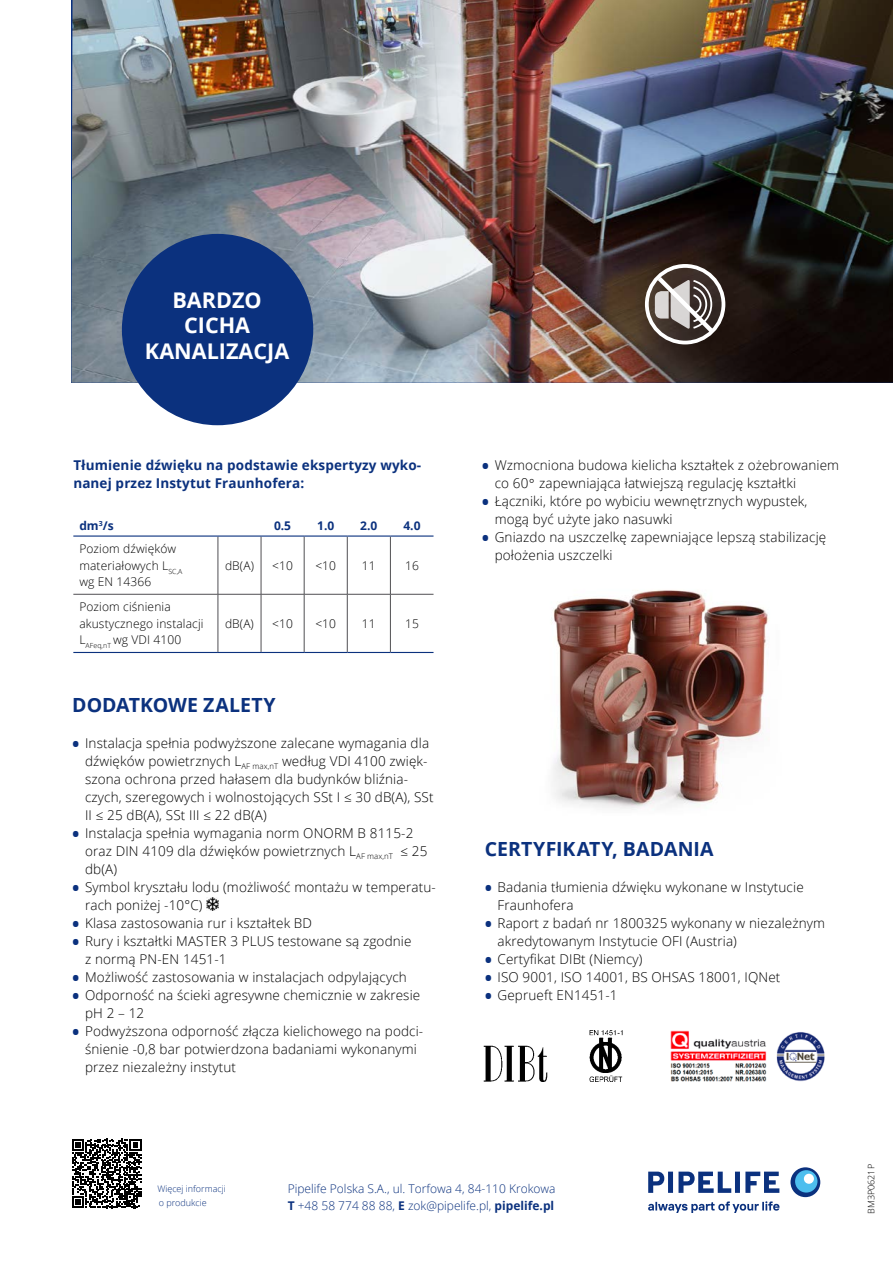
<style>
.page{position:relative;width:893px;height:1263px;background:#fff}
.page>*{position:absolute;margin:0;border:0;box-sizing:border-box;transform-origin:0 0}
.t1{font:700 21.6px/25.7px "Open Sans";color:#fff;text-align:center}
.t2{font:700 19.5px "Open Sans";letter-spacing:.005em;color:#0b317e}
.t3{font:300 13.5px/18px "Open Sans";letter-spacing:.01em;color:#000}
.t4{font:700 13.5px/18px "Open Sans";letter-spacing:.01em;color:#0b317e}
.t5{font:300 12px/16.5px "Open Sans";letter-spacing:.01em;color:#000}
.t6{font:300 12px/16.8px "Open Sans";color:#0b317e}
.t7{font:700 12px "Open Sans";color:#0b317e}
.t8{font:300 9px/13.5px "Open Sans";color:#0b317e}
.t9{font:300 9px "Open Sans";color:#000}
.s1{font-weight:700;font-size:19.5px;color:#0b317e}
.s2{font-family:"News Gothic TOT";font-weight:400}
.s3{font-weight:700}
</style>
<div class="page">
<img style="left:71px;top:0;width:822px;height:383px">
<hr style="left:218px;top:537px;width:1px;height:57px;background:#504f53">
<hr style="left:218px;top:594px;width:1px;height:58px;background:#504f53">
<hr style="left:261px;top:537px;width:1px;height:57px;background:#504f53">
<hr style="left:304px;top:537px;width:1px;height:57px;background:#504f53">
<hr style="left:347px;top:537px;width:1px;height:57px;background:#504f53">
<hr style="left:261px;top:594px;width:1px;height:58px;background:#504f53">
<hr style="left:304px;top:594px;width:1px;height:58px;background:#504f53">
<hr style="left:347px;top:594px;width:1px;height:58px;background:#504f53">
<hr style="left:390px;top:537px;width:1px;height:57px;background:#504f53">
<hr style="left:390px;top:594px;width:1px;height:58px;background:#504f53">
<hr style="left:73px;top:594px;width:145px;height:1px;background:#504f53">
<hr style="left:218px;top:594px;width:43px;height:1px;background:#504f53">
<hr style="left:261px;top:594px;width:43px;height:1px;background:#504f53">
<hr style="left:304px;top:594px;width:43px;height:1px;background:#504f53">
<hr style="left:347px;top:594px;width:43px;height:1px;background:#504f53">
<hr style="left:390px;top:594px;width:43px;height:1px;background:#504f53">
<hr style="left:73px;top:652px;width:145px;height:1px;background:#0b317e">
<hr style="left:218px;top:652px;width:43px;height:1px;background:#0b317e">
<hr style="left:261px;top:652px;width:43px;height:1px;background:#0b317e">
<hr style="left:304px;top:652px;width:43px;height:1px;background:#0b317e">
<hr style="left:347px;top:652px;width:43px;height:1px;background:#0b317e">
<hr style="left:390px;top:652px;width:43px;height:1px;background:#0b317e">
<hr style="left:73px;top:535px;width:145px;height:2px;background:#0b317e">
<hr style="left:218px;top:535px;width:43px;height:2px;background:#0b317e">
<hr style="left:261px;top:535px;width:43px;height:2px;background:#0b317e">
<hr style="left:304px;top:535px;width:43px;height:2px;background:#0b317e">
<hr style="left:347px;top:535px;width:43px;height:2px;background:#0b317e">
<hr style="left:390px;top:535px;width:43px;height:2px;background:#0b317e">
<img style="left:484px;top:1046px;width:64px;height:36px">
<img style="left:589px;top:1030px;width:34px;height:52px">
<img style="left:671px;top:1031px;width:154px;height:51px">
<svg style="left:649px;top:268px;width:72px;height:73px"></svg>
<div style="left:645px;top:264px;width:80px;height:80px;border:4px solid #fff;border-radius:50%"></div>
<svg style="left:655px;top:277px;width:58px;height:55px;background:#908885"></svg>
<svg style="left:72px;top:1139px;width:69px;height:69px"></svg>
<svg style="left:648px;top:1167px;width:172px;height:46px"></svg>
<div style="left:795px;top:1170px;width:22px;height:22px;background:#4dbeee;border-radius:50%"></div>
<div style="left:804px;top:1174px;width:10px;height:10px;background:#fff;border-radius:50%"></div>
<div style="left:122px;top:234px;width:191px;height:191px;background:#0b317e;border-radius:50%"></div>
<img style="left:551px;top:590px;width:218px;height:220px">
<svg style="left:206px;top:898px;width:12px;height:12px"></svg>
<h1 class="t1" style="left:145px;top:286px;width:146px">BARDZO<br>CICHA<br>KANALIZACJA</h1>
<p class="t4" style="left:73px;top:456px;width:349px">Tłumienie dźwięku na podstawie ekspertyzy wyko&shy;nanej przez Instytut Fraunhofera:</p>
<p class="t7" style="left:79px;top:517px;width:36px">dm<sup>3</sup>/s</p>
<p class="t7" style="left:274px;top:517px;width:19px">0.5</p>
<p class="t7" style="left:317px;top:517px;width:19px">1.0</p>
<p class="t7" style="left:360px;top:517px;width:19px">2.0</p>
<p class="t7" style="left:403px;top:517px;width:19px">4.0</p>
<p class="t5" style="left:79px;top:540px;width:105px">Poziom dźwięków materiałowych L<sub>SC,A </sub>wg EN 14366</p>
<p class="t5" style="left:225px;top:557px;width:30px">dB(A)</p>
<p class="t5" style="left:272px;top:557px;width:22px">&lt;10</p>
<p class="t5" style="left:315px;top:557px;width:22px">&lt;10</p>
<p class="t5" style="left:362px;top:557px;width:15px">11</p>
<p class="t5" style="left:405px;top:557px;width:15px">16</p>
<p class="t5" style="left:79px;top:598px;width:126px">Poziom ciśnienia akustycznego instalacji<br>L<sub>AFeq,nT</sub> wg VDI 4100</p>
<p class="t5" style="left:225px;top:615px;width:30px">dB(A)</p>
<p class="t5" style="left:272px;top:615px;width:22px">&lt;10</p>
<p class="t5" style="left:315px;top:615px;width:22px">&lt;10</p>
<p class="t5" style="left:362px;top:615px;width:15px">11</p>
<p class="t5" style="left:405px;top:615px;width:15px">15</p>
<h2 class="t2" style="left:72px;top:691px;width:205px">DODATKOWE ZALETY</h2>
<p class="t3" style="left:85px;top:734px;width:350px;text-indent:-13px"><span class="s1">•</span> Instalacja spełnia podwyższone zalecane wymagania dla dźwięków powietrznych L<sub>AF</sub> <sub>max,nT</sub> według VDI 4100 zwięk&shy;szona ochrona przed hałasem dla budynków bliźnia&shy;czych, szeregowych i wolnostojących SSt I ≤ 30 dB(A), SSt II ≤ 25 dB(A), SSt III ≤ 22 dB(A)</p>
<p class="t3" style="left:85px;top:824px;width:344px;text-indent:-13px"><span class="s1">•</span> Instalacja spełnia wymagania norm ONORM B 8115-2 oraz DIN 4109 dla dźwięków powietrznych L<sub>AF</sub> <sub>max,nT</sub> ≤ 25 db(A)</p>
<p class="t3" style="left:85px;top:878px;width:352px;text-indent:-13px"><span class="s1">•</span> Symbol kryształu lodu (możliwość montażu w temperatu&shy;rach poniżej -10°C)</p>
<p class="t3" style="left:72px;top:914px;width:241px"><span class="s1">•</span> Klasa zastosowania rur i kształtek BD</p>
<p class="t3" style="left:85px;top:932px;width:328px;text-indent:-13px"><span class="s1">•</span> Rury i kształtki MASTER 3 PLUS testowane są zgodnie z normą PN-EN 1451-1</p>
<p class="t3" style="left:72px;top:968px;width:336px"><span class="s1">•</span> Możliwość zastosowania w instalacjach odpylających</p>
<p class="t3" style="left:85px;top:986px;width:337px;text-indent:-13px"><span class="s1">•</span> Odporność na ścieki agresywne chemicznie w zakresie pH 2 – 12</p>
<p class="t3" style="left:85px;top:1022px;width:340px;text-indent:-13px"><span class="s1">•</span> Podwyższona odporność złącza kielichowego na podci&shy;śnienie -0,8 bar potwierdzona badaniami wykonanymi przez niezależny instytut</p>
<p class="t3" style="left:495px;top:456px;width:346px;text-indent:-13px"><span class="s1">•</span> Wzmocniona budowa kielicha kształtek z ożebrowaniem co 60<span class="s2">°</span> zapewniająca łatwiejszą regulację kształtki</p>
<p class="t3" style="left:495px;top:492px;width:314px;text-indent:-13px"><span class="s1">•</span> Łączniki, które po wybiciu wewnętrznych wypustek, mogą być użyte jako nasuwki</p>
<p class="t3" style="left:495px;top:528px;width:333px;text-indent:-13px"><span class="s1">•</span> Gniazdo na uszczelkę zapewniające lepszą stabilizację położenia uszczelki</p>
<h2 class="t2" style="left:485px;top:835px;width:230px">CERTYFIKATY, BADANIA</h2>
<p class="t3" style="left:497px;top:877px;width:308px;text-indent:-13px"><span class="s1">•</span> Badania tłumienia dźwięku wykonane w Instytucie<br>Fraunhofera</p>
<p class="t3" style="left:497px;top:913px;width:329px;text-indent:-13px"><span class="s1">•</span> Raport z badań nr 1800325 wykonany w niezależnym akredytowanym Instytucie OFI (Austria)</p>
<p class="t3" style="left:485px;top:949px;width:159px"><span class="s1">•</span> Certyfikat DIBt (Niemcy)</p>
<p class="t3" style="left:485px;top:967px;width:297px"><span class="s1">•</span> ISO 9001, ISO 14001, BS OHSAS 18001, IQNet</p>
<p class="t3" style="left:485px;top:985px;width:134px"><span class="s1">•</span> Geprueft EN1451-1</p>
<p class="t8" style="left:157px;top:1182px;width:70px">Więcej informacji o produkcie</p>
<p class="t6" style="left:288px;top:1180px;width:269px">Pipelife Polska S.A., ul. Torfowa 4, 84-110 Krokowa<br><span class="s3">T</span> +48 58 774 88 88, <span class="s3">E</span> zok@pipelife.pl, <span class="s3">pipelife.pl</span></p>
<p class="t9" style="left:865px;top:1214px;width:51px;rotate:-90deg">BM3P0621P</p>
</div>
